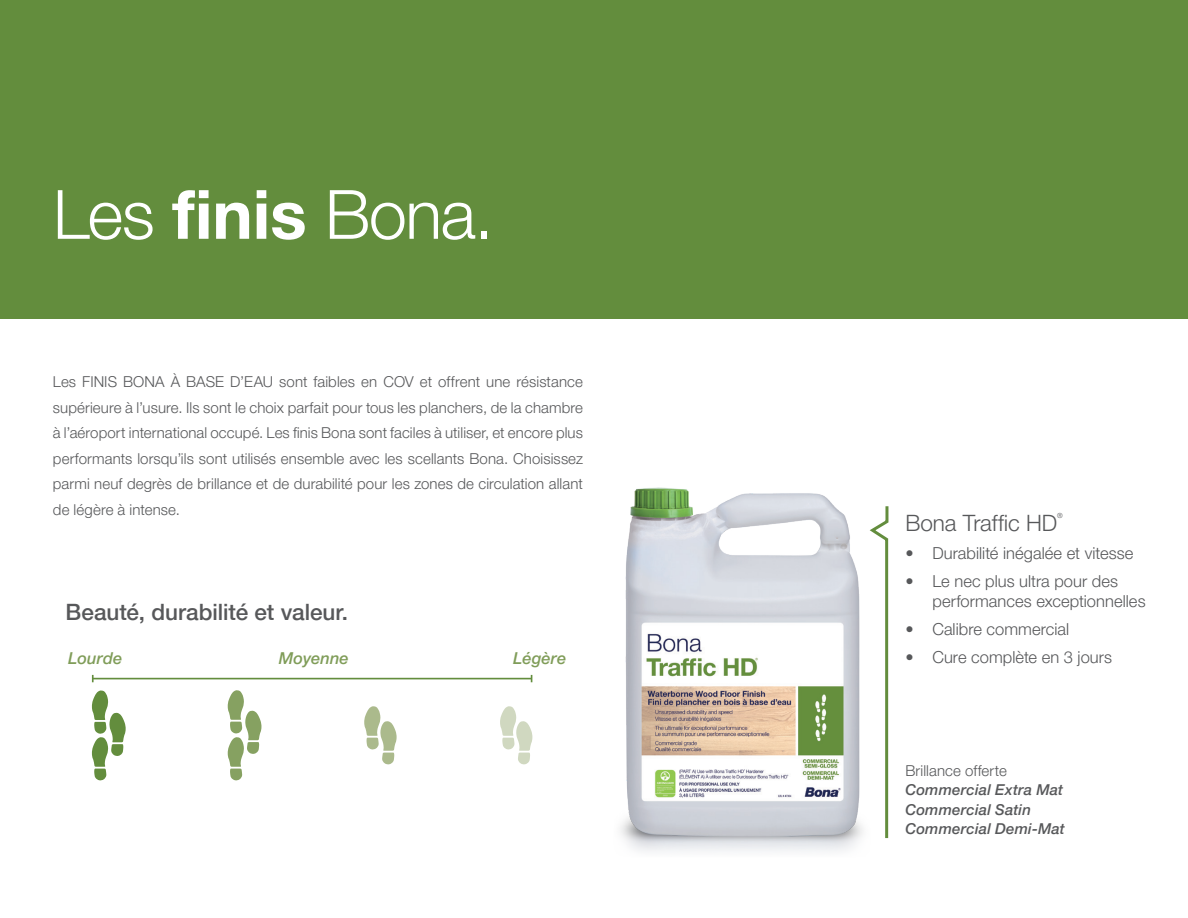
<style>
.page{position:relative;width:1188px;height:918px;background:#fff}
.page>*{position:absolute;margin:0;border:0;box-sizing:border-box;transform-origin:0 0}
.t1{font:300 68.1px "Helvetica Neue LT Pro";letter-spacing:-.02em;color:#fff}
.t2{font:500 22.5px "Helvetica Neue LT Pro";color:#57585a}
.t3{font:300 22.5px "Helvetica Neue LT Pro";letter-spacing:-.005em;color:#57585a}
.t4{font:300 16.5px/19.5px "Helvetica Neue LT Pro";letter-spacing:.005em;color:#57585a}
.t5{font:italic 500 16.35px "Helvetica Neue LT Pro";letter-spacing:.005em;color:#809d59}
.t6{font:300 15px/25.5px "Helvetica Neue LT Pro";letter-spacing:.01em;color:#57585a;text-align:justify}
.t7{font:italic 500 15px "Helvetica Neue LT Pro";letter-spacing:.01em;color:#57585a}
.t8{font:300 7.05px "Helvetica Neue LT Pro";color:#57585a}
.s1{font-weight:700}
</style>
<div class="page">
<div style="left:0;top:0;width:1188px;height:319px;background:#638d3d"></div>
<svg style="left:500px;top:706px;width:32px;height:59px"></svg>
<svg style="left:364px;top:706px;width:33px;height:59px"></svg>
<svg style="left:228px;top:690px;width:34px;height:91px"></svg>
<svg style="left:92px;top:690px;width:34px;height:91px"></svg>
<hr style="left:93px;top:678px;width:439px;height:1px;background:#638d3d">
<svg style="left:92px;top:675px;width:2px;height:7px"></svg>
<img style="left:620px;top:487px;width:243px;height:364px">
<svg style="left:869px;top:506px;width:20px;height:333px"></svg>
<p class="t1" style="left:53px;top:173px;width:442px">Les <span class="s1">finis</span> Bona.</p>
<p class="t6" style="left:53px;top:369px;width:532px">Les FINIS BONA À BASE D’EAU sont faibles en COV et offrent une résistance supérieure à l’usure. Ils sont le choix parfait pour tous les planchers, de la chambre à l’aéroport international occupé. Les finis Bona sont faciles à utiliser, et encore plus performants lorsqu’ils sont utilisés ensemble avec les scellants Bona. Choisissez parmi neuf degrès de brillance et de durabilité pour les zones de circulation allant de légère à intense.</p>
<p class="t2" style="left:66px;top:598px;width:284px">Beauté, durabilité et valeur.</p>
<p class="t5" style="left:68px;top:648px;width:56px">Lourde</p>
<p class="t5" style="left:279px;top:648px;width:71px">Moyenne</p>
<p class="t5" style="left:513px;top:648px;width:55px">Légère</p>
<p class="t3" style="left:905px;top:509px;width:153px">Bona Traffic HD</p>
<p class="t8" style="left:1057px;top:511px;width:7px">®</p>
<p class="t4" style="left:905px;top:543px;width:230px">• Durabilité inégalée et vitesse</p>
<p class="t4" style="left:932px;top:571px;width:215px;text-indent:-27px">• Le nec plus ultra pour des performances exceptionnelles</p>
<p class="t4" style="left:905px;top:619px;width:165px">• Calibre commercial</p>
<p class="t4" style="left:905px;top:647px;width:208px">• Cure complète en 3 jours</p>
<p class="t6" style="left:905px;top:758px;width:103px">Brillance offerte</p>
<p class="t7" style="left:905px;top:781px;width:159px">Commercial Extra Mat</p>
<p class="t7" style="left:905px;top:801px;width:127px">Commercial Satin</p>
<p class="t7" style="left:905px;top:820px;width:161px">Commercial Demi-Mat</p>
</div>
